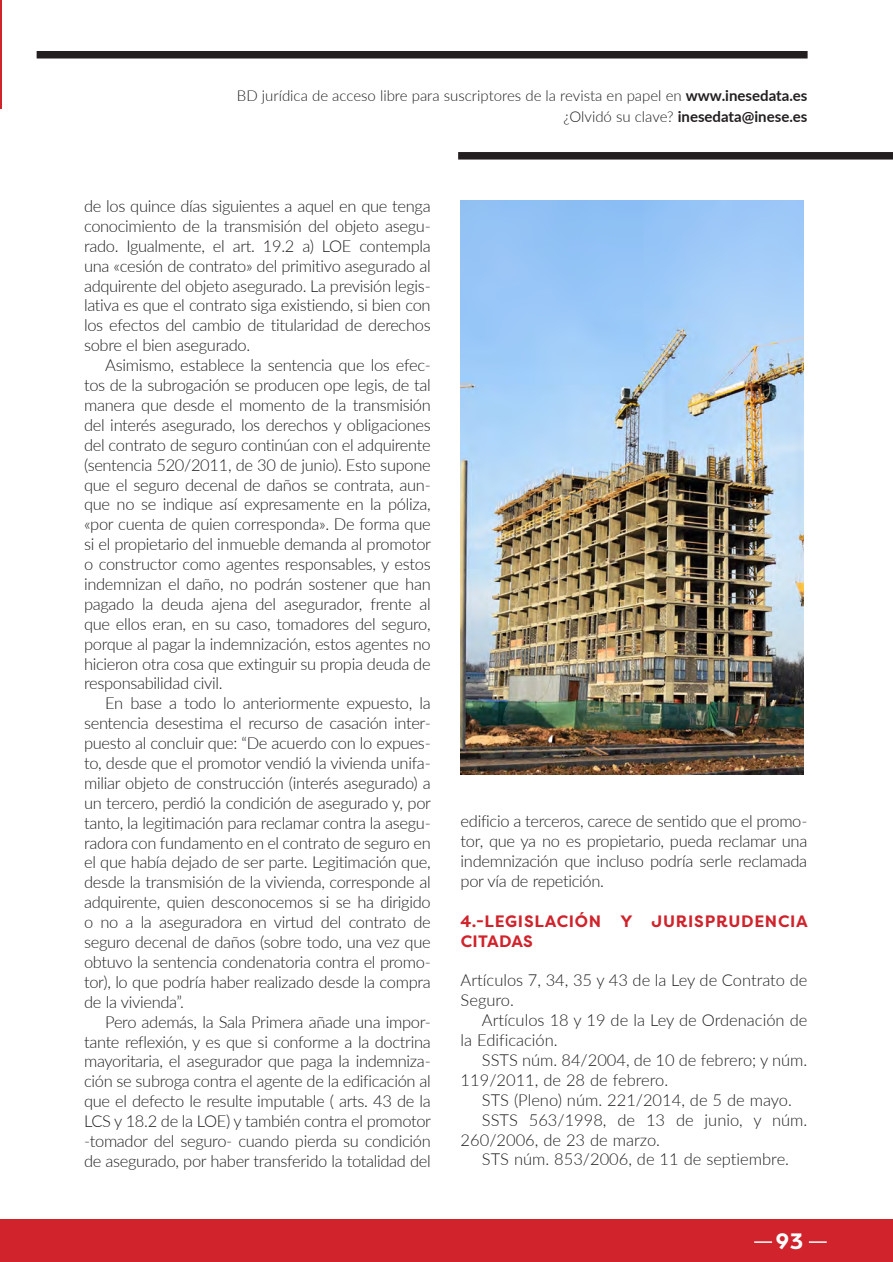
<style>
.page{position:relative;width:893px;height:1262px;background:#fff}
.page>*{position:absolute;margin:0;border:0;box-sizing:border-box;transform-origin:0 0}
.t1{font:700 24px "Arboria";color:#fff}
.t2{font:300 16.5px/20px "Lato";letter-spacing:-.02em;color:#231f20;text-align:justify}
.t3{font:300 16.5px/20px "Lato";color:#231f20}
.t4{font:700 16.5px/20px "Filson Pro";letter-spacing:.045em;color:#d0232c}
.t5{font:300 15px/21.6px "Lato";color:#231f20;text-align:right}
.s1{font-weight:700}
</style>
<div class="page">
<div style="left:37px;top:51px;width:770px;height:7px;background:#231f20"></div>
<hr style="left:0;top:0;width:2px;height:109px;background:#d0232c">
<div style="left:458px;top:152px;width:434px;height:7px;background:#231f20"></div>
<div style="left:0;top:1219px;width:892px;height:42px;background:#d0232c"></div>
<svg style="left:754px;top:1241px;width:18px;height:1px"></svg>
<svg style="left:808px;top:1241px;width:18px;height:1px"></svg>
<img style="left:460px;top:200px;width:343px;height:574px">
<p class="t5" style="left:237px;top:84px;width:572px">BD jurídica de acceso libre para suscriptores de la revista en papel en <span class="s1">www.inesedata.es </span>¿Olvidó su clave? <span class="s1">inesedata@inese.es</span></p>
<p class="t2" style="left:84px;top:195px;width:348px">de los quince días siguientes a aquel en que tenga conocimiento de la transmisión del objeto asegu&shy;rado. Igualmente, el art. 19.2 a) LOE contempla una «cesión de contrato» del primitivo asegurado al adquirente del objeto asegurado. La previsión legis&shy;lativa es que el contrato siga existiendo, si bien con los efectos del cambio de titularidad de derechos sobre el bien asegurado.</p>
<p class="t2" style="left:84px;top:354px;width:348px;text-indent:21px">Asimismo, establece la sentencia que los efec&shy;tos de la subrogación se producen ope legis, de tal manera que desde el momento de la transmisión del interés asegurado, los derechos y obligaciones del contrato de seguro continúan con el adquirente (sentencia 520/2011, de 30 de junio). Esto supone que el seguro decenal de daños se contrata, aun&shy;que no se indique así expresamente en la póliza, «por cuenta de quien corresponda». De forma que si el propietario del inmueble demanda al promotor o constructor como agentes responsables, y estos indemnizan el daño, no podrán sostener que han pagado la deuda ajena del asegurador, frente al que ellos eran, en su caso, tomadores del seguro, porque al pagar la indemnización, estos agentes no hicieron otra cosa que extinguir su propia deuda de responsabilidad civil.</p>
<p class="t2" style="left:84px;top:692px;width:348px;text-indent:21px">En base a todo lo anteriormente expuesto, la sentencia desestima el recurso de casación inter&shy;puesto al concluir que: “De acuerdo con lo expues&shy;to, desde que el promotor vendió la vivienda unifa&shy;miliar objeto de construcción (interés asegurado) a un tercero, perdió la condición de asegurado y, por tanto, la legitimación para reclamar contra la asegu&shy;radora con fundamento en el contrato de seguro en el que había dejado de ser parte. Legitimación que, desde la transmisión de la vivienda, corresponde al adquirente, quien desconocemos si se ha dirigido o no a la aseguradora en virtud del contrato de seguro decenal de daños (sobre todo, una vez que obtuvo la sentencia condenatoria contra el promo&shy;tor), lo que podría haber realizado desde la compra de la vivienda”.</p>
<p class="t2" style="left:84px;top:1011px;width:348px;text-indent:21px">Pero además, la Sala Primera añade una impor&shy;tante reflexión, y es que si conforme a la doctrina mayoritaria, el asegurador que paga la indemniza&shy;ción se subroga contra el agente de la edificación al que el defecto le resulte imputable ( arts. 43 de la LCS y 18.2 de la LOE) y también contra el promotor -tomador del seguro- cuando pierda su condición de asegurado, por haber transferido la totalidad del</p>
<p class="t2" style="left:460px;top:810px;width:348px">edificio a terceros, carece de sentido que el promo&shy;tor, que ya no es propietario, pueda reclamar una indemnización que incluso podría serle reclamada por vía de repetición.</p>
<p class="t4" style="left:460px;top:911px;width:349px">4.-LEGISLACIÓN Y JURISPRUDENCIA<br>CITADAS</p>
<p class="t3" style="left:460px;top:969px;width:348px">Artículos 7, 34, 35 y 43 de la Ley de Contrato de<br>Seguro.</p>
<p class="t3" style="left:460px;top:1009px;width:348px;text-indent:21px">Artículos 18 y 19 de la Ley de Ordenación de la Edificación.</p>
<p class="t3" style="left:460px;top:1049px;width:348px;text-indent:21px">SSTS núm. 84/2004, de 10 de febrero; y núm.<br>119/2011, de 28 de febrero.</p>
<p class="t3" style="left:482px;top:1089px;width:311px">STS (Pleno) núm. 221/2014, de 5 de mayo.</p>
<p class="t3" style="left:460px;top:1109px;width:348px;text-indent:21px">SSTS 563/1998, de 13 de junio, y núm.<br>260/2006, de 23 de marzo.</p>
<p class="t3" style="left:482px;top:1148px;width:309px">STS núm. 853/2006, de 11 de septiembre.</p>
<h1 class="t1" style="left:775px;top:1223px;width:29px">93</h1>
</div>
